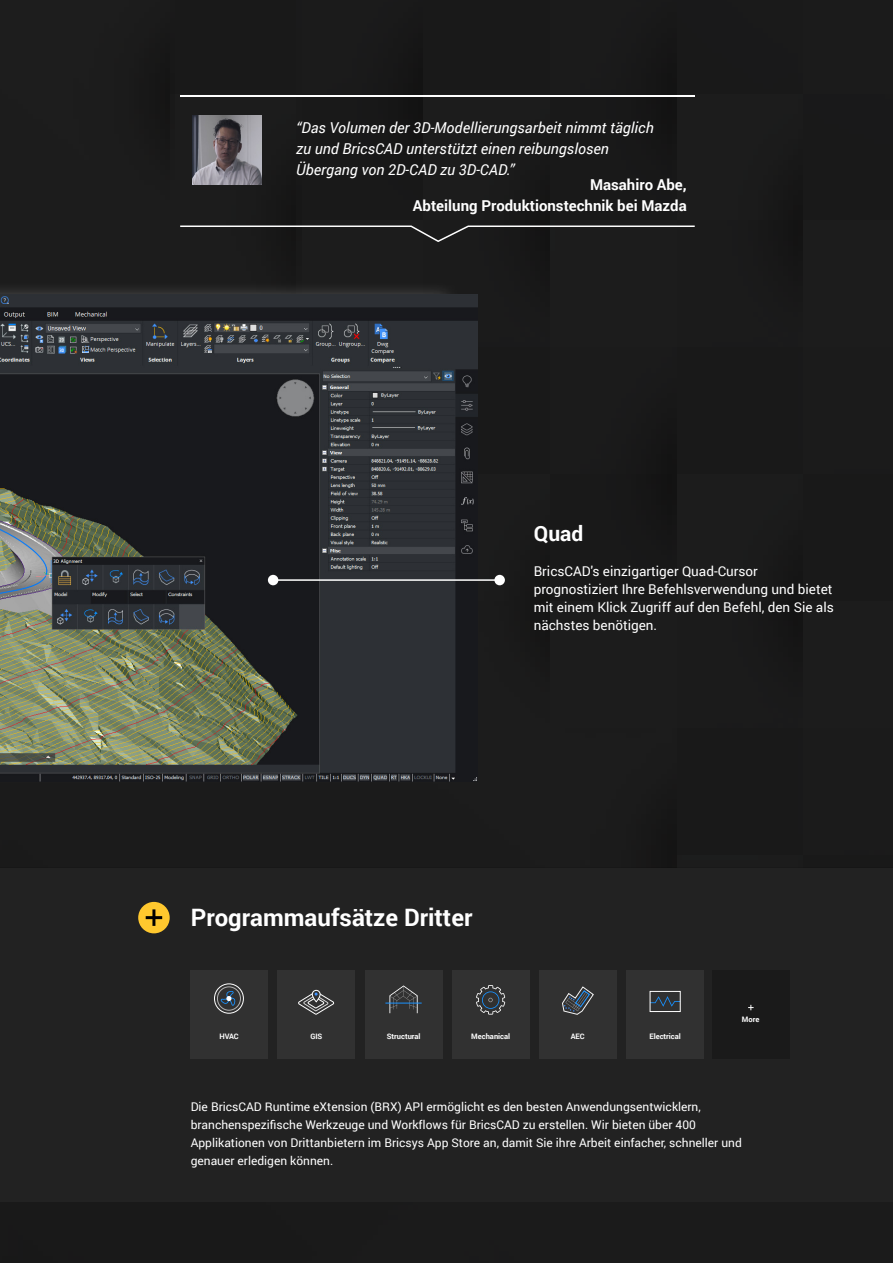
<style>
.page{position:relative;width:893px;height:1263px;background:#1b1b1b}
.page>*{position:absolute;margin:0;border:0;box-sizing:border-box;transform-origin:0 0}
.t1{font:700 24px "Roboto";color:#fff}
.t2{font:700 21px "Roboto";color:#fff}
.t3{font:italic 15px/21px "Roboto";color:#fff}
.t4{font:700 15px/21px "Roboto";color:#fff;text-align:right}
.t5{font:13.5px/18px "Roboto";color:#fff}
.t6{font:12px/18px "Roboto";color:#fff}
.t7{font:700 7.5px "Roboto";color:#fff}
</style>
<div class="page">
<div style="left:0;top:868px;width:893px;height:333px;background:#222"></div>
<img style="left:0;top:281px;width:460px;height:503px">
<div style="left:138px;top:902px;width:32px;height:31px;background:#ffc82e;border-radius:16px"></div>
<hr style="left:152px;top:909px;width:3px;height:17px;background:#000">
<hr style="left:146px;top:916px;width:16px;height:3px;background:#000">
<div style="left:191px;top:970px;width:77px;height:88px;background:#313131"></div>
<div style="left:214px;top:983px;width:30px;height:31px;border:1px solid #fff;border-radius:50%"></div>
<div style="left:217px;top:987px;width:24px;height:23px;border:1px solid #fff;border-radius:50%"></div>
<svg style="left:221px;top:991px;width:15px;height:15px"></svg>
<div style="left:278px;top:970px;width:77px;height:88px;background:#313131"></div>
<svg style="left:298px;top:989px;width:37px;height:26px"></svg>
<div style="left:365px;top:970px;width:77px;height:88px;background:#313131"></div>
<svg style="left:389px;top:985px;width:29px;height:28px"></svg>
<hr style="left:385px;top:1003px;width:37px;height:1px;background:#1992ff">
<div style="left:452px;top:970px;width:77px;height:88px;background:#313131"></div>
<svg style="left:476px;top:985px;width:29px;height:29px"></svg>
<div style="left:539px;top:970px;width:77px;height:88px;background:#313131"></div>
<svg style="left:562px;top:986px;width:32px;height:29px"></svg>
<div style="left:627px;top:970px;width:77px;height:88px;background:#313131"></div>
<div style="left:712px;top:970px;width:77px;height:88px;background:#1a1a1a"></div>
<svg style="left:748px;top:1005px;width:6px;height:5px"></svg>
<svg style="left:652px;top:996px;width:27px;height:11px"></svg>
<div style="left:650px;top:991px;width:31px;height:21px;border:1px solid #fff"></div>
<hr style="left:180px;top:95px;width:515px;height:2px;background:#fff">
<svg style="left:180px;top:225px;width:515px;height:17px;background:#2f2f2f"></svg>
<img style="left:193px;top:115px;width:69px;height:69px">
<img style="left:0;top:294px;width:478px;height:488px">
<hr style="left:275px;top:579px;width:226px;height:2px;background:#fff">
<div style="left:494px;top:575px;width:11px;height:10px;background:#fff;border-radius:5px"></div>
<div style="left:268px;top:575px;width:10px;height:10px;background:#fff;border-radius:5px"></div>
<p class="t3" style="left:296px;top:117px;width:359px">“Das Volumen der 3D-Modellierungsarbeit nimmt täglich zu und BricsCAD unterstützt einen reibungslosen<br>Übergang von 2D-CAD zu 3D-CAD.”</p>
<p class="t4" style="left:413px;top:174px;width:275px">Masahiro Abe,<br>Abteilung Produktionstechnik bei Mazda</p>
<h2 class="t2" style="left:534px;top:518px;width:51px">Quad</h2>
<p class="t5" style="left:534px;top:561px;width:302px">BricsCAD's einzigartiger Quad-Cursor prognostiziert Ihre Befehlsverwendung und bietet mit einem Klick Zugriff auf den Befehl, den Sie als nächstes benötigen.</p>
<h1 class="t1" style="left:191px;top:901px;width:283px">Programmaufsätze Dritter</h1>
<p class="t7" style="left:742px;top:1013px;width:19px">More</p>
<p class="t7" style="left:220px;top:1031px;width:21px">HVAC</p>
<p class="t7" style="left:310px;top:1031px;width:14px">GIS</p>
<p class="t7" style="left:387px;top:1031px;width:35px">Structural</p>
<p class="t7" style="left:471px;top:1031px;width:41px">Mechanical</p>
<p class="t7" style="left:571px;top:1031px;width:15px">AEC</p>
<p class="t7" style="left:649px;top:1031px;width:33px">Electrical</p>
<p class="t6" style="left:191px;top:1097px;width:553px">Die BricsCAD Runtime eXtension (BRX) API ermöglicht es den besten Anwendungsentwicklern, branchenspezifische Werkzeuge und Workflows für BricsCAD zu erstellen. Wir bieten über 400<br>Applikationen von Drittanbietern im Bricsys App Store an, damit Sie ihre Arbeit einfacher, schneller und genauer erledigen können.</p>
</div>
